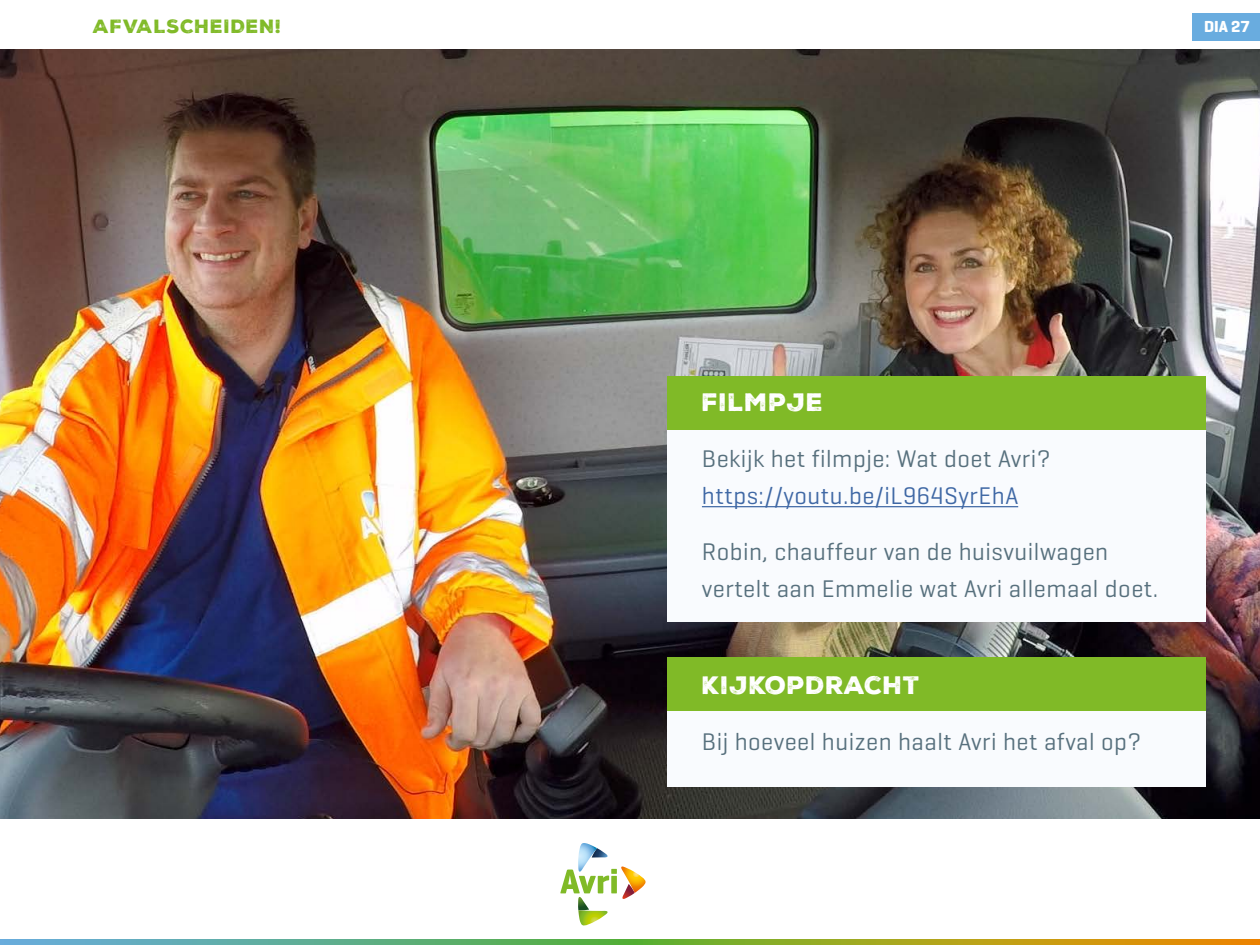
<style>
.page{position:relative;width:1260px;height:945px;background:#fff}
.page>*{position:absolute;margin:0;border:0;box-sizing:border-box;transform-origin:0 0}
.t1{font:24.5px/36.8px "Geogrotesque";letter-spacing:.02em;color:#57707d}
.t2{font:24.5px "Geogrotesque";letter-spacing:.02em;color:#3f68a5}
.t3{font:24.5px "Nexa Rust Sans Black 01";letter-spacing:.02em;color:#fff}
.t4{font:18.55px "Nexa Rust Sans Black 01";letter-spacing:.03em;color:#80ba27}
.t5{font:700 16.28px "Geogrotesque";color:#fff}
</style>
<div class="page">
<svg style="left:560px;top:843px;width:86px;height:83px"></svg>
<svg style="left:0;top:939px;width:1260px;height:6px;background:#85a754"></svg>
<img style="left:0;top:50px;width:1260px;height:769px">
<div style="left:667px;top:400px;width:538px;height:221px;background:#f9fbfe"></div>
<div style="left:667px;top:376px;width:538px;height:53px;background:#80ba27"></div>
<div style="left:1193px;top:14px;width:67px;height:27px;background:#69acdf"></div>
<hr style="left:702px;top:506px;width:316px;height:1px;background:#3f68a5">
<div style="left:667px;top:681px;width:538px;height:106px;background:#f9fbfe"></div>
<div style="left:667px;top:657px;width:538px;height:53px;background:#80ba27"></div>
<p class="t4" style="left:93px;top:14px;width:190px">AFVALSCHEIDEN!</p>
<p class="t5" style="left:1204px;top:17px;width:47px">DIA 27</p>
<p class="t3" style="left:702px;top:386px;width:123px">FILMPJE</p>
<p class="t1" style="left:702px;top:440px;width:350px">Bekijk het filmpje: Wat doet Avri?</p>
<p class="t2" style="left:702px;top:481px;width:318px">https://youtu.be/iL964SyrEhA</p>
<p class="t1" style="left:702px;top:533px;width:458px">Robin, chauffeur van de huisvuilwagen vertelt aan Emmelie wat Avri allemaal doet.</p>
<p class="t3" style="left:702px;top:669px;width:220px">KIJKOPDRACHT</p>
<p class="t1" style="left:702px;top:723px;width:441px">Bij hoeveel huizen haalt Avri het afval op?</p>
</div>
